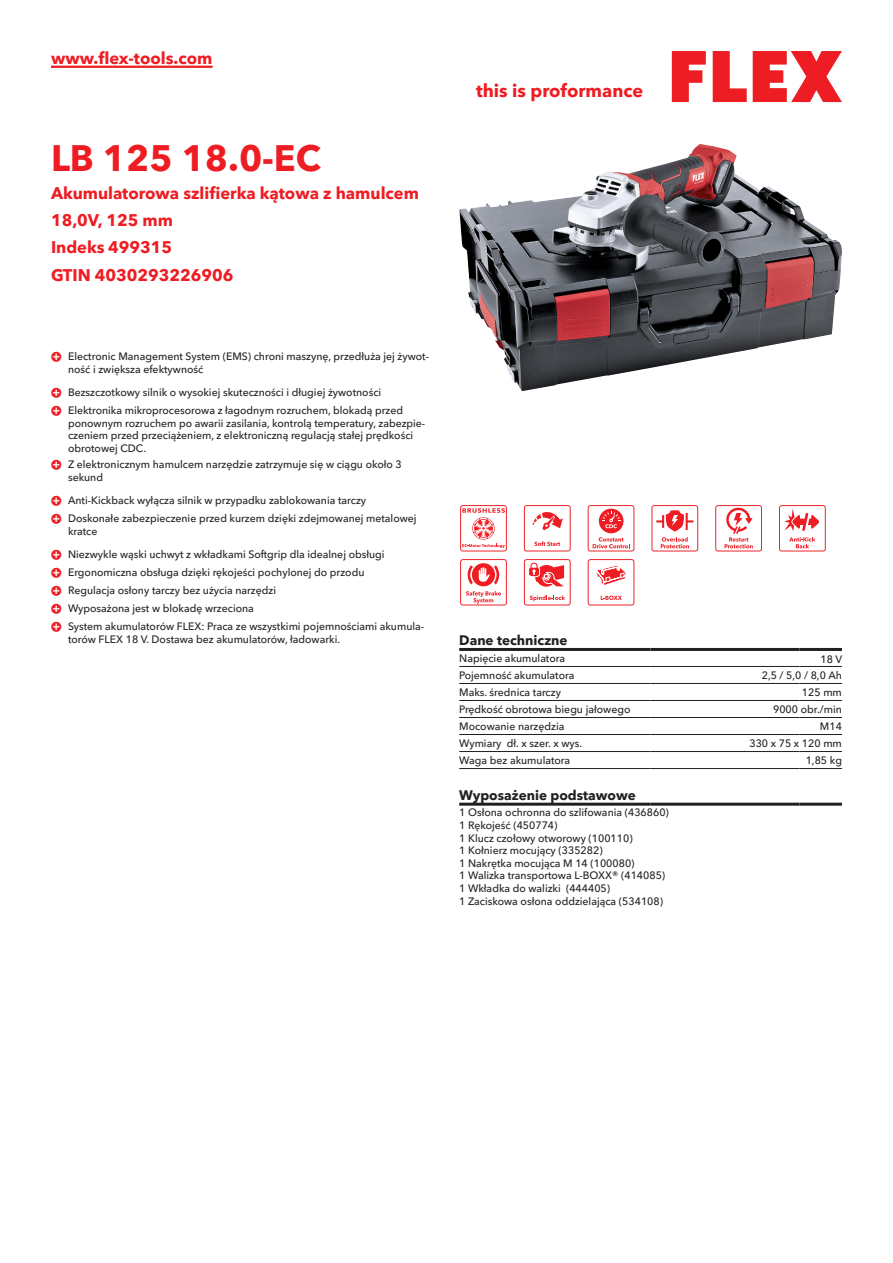
<style>
.page{position:relative;width:893px;height:1263px;background:#fff}
.page>*{position:absolute;margin:0;border:0;box-sizing:border-box;transform-origin:0 0}
.CB_AF_Product-name{font:700 36px "Avenir Next W1 G";color:#ee1d23}
.t1{font:700 18px "Avenir Next W1 G";color:#ee1d23}
.CB_AF_Product-short{font:700 16.5px/27px "Avenir Next W1 G";color:#ee1d23}
.CB_AF_Order-number{font:700 16.5px "Avenir Next W1 G";color:#ee1d23}
.CB_AF_Table-headline{font:700 13.5px "Avenir Next W1 G";color:#231f20}
.CB_AF_Table-specific{font:500 10.5px/12.6px "Avenir Next W1 G";color:#231f20}
</style>
<div class="page">
<svg style="left:672px;top:51px;width:34px;height:51px"></svg>
<svg style="left:713px;top:51px;width:34px;height:51px"></svg>
<svg style="left:753px;top:51px;width:89px;height:51px"></svg>
<hr style="left:51px;top:66px;width:162px;height:2px;background:#ee1d23">
<img style="left:459px;top:144px;width:383px;height:247px">
<hr style="left:459px;top:666px;width:192px;height:1px;background:#231f20">
<hr style="left:651px;top:666px;width:148px;height:1px;background:#231f20">
<hr style="left:799px;top:666px;width:43px;height:1px;background:#231f20">
<hr style="left:459px;top:683px;width:192px;height:1px;background:#231f20">
<hr style="left:651px;top:683px;width:148px;height:1px;background:#231f20">
<hr style="left:799px;top:683px;width:43px;height:1px;background:#231f20">
<hr style="left:459px;top:700px;width:192px;height:1px;background:#231f20">
<hr style="left:651px;top:700px;width:148px;height:1px;background:#231f20">
<hr style="left:799px;top:700px;width:43px;height:1px;background:#231f20">
<hr style="left:459px;top:717px;width:192px;height:1px;background:#231f20">
<hr style="left:651px;top:717px;width:148px;height:1px;background:#231f20">
<hr style="left:799px;top:717px;width:43px;height:1px;background:#231f20">
<hr style="left:459px;top:734px;width:192px;height:1px;background:#231f20">
<hr style="left:651px;top:734px;width:148px;height:1px;background:#231f20">
<hr style="left:799px;top:734px;width:43px;height:1px;background:#231f20">
<hr style="left:459px;top:751px;width:192px;height:1px;background:#231f20">
<hr style="left:651px;top:751px;width:148px;height:1px;background:#231f20">
<hr style="left:799px;top:751px;width:43px;height:1px;background:#231f20">
<hr style="left:459px;top:768px;width:192px;height:1px;background:#231f20">
<hr style="left:651px;top:768px;width:148px;height:1px;background:#231f20">
<hr style="left:799px;top:768px;width:43px;height:1px;background:#231f20">
<hr style="left:459px;top:648px;width:192px;height:3px;background:#231f20">
<hr style="left:651px;top:648px;width:148px;height:3px;background:#231f20">
<hr style="left:799px;top:648px;width:43px;height:3px;background:#231f20">
<hr style="left:459px;top:803px;width:192px;height:3px;background:#231f20">
<hr style="left:651px;top:803px;width:148px;height:3px;background:#231f20">
<hr style="left:799px;top:803px;width:43px;height:3px;background:#231f20">
<svg style="left:460px;top:505px;width:47px;height:46px"></svg>
<svg style="left:524px;top:505px;width:47px;height:46px"></svg>
<svg style="left:588px;top:505px;width:46px;height:46px"></svg>
<svg style="left:651px;top:505px;width:47px;height:46px"></svg>
<svg style="left:715px;top:505px;width:47px;height:46px"></svg>
<svg style="left:779px;top:505px;width:47px;height:46px"></svg>
<svg style="left:460px;top:559px;width:47px;height:46px"></svg>
<svg style="left:524px;top:559px;width:47px;height:46px"></svg>
<svg style="left:588px;top:559px;width:46px;height:46px"></svg>
<h3 class="CB_AF_Product-short" style="left:51px;top:43px;width:163px">www.flex-tools.com</h3>
<p class="CB_AF_Product-name" style="left:51px;top:130px;width:271px">LB 125 18.0-EC</p>
<p class="CB_AF_Product-short" style="left:51px;top:178px;width:369px">Akumulatorowa szlifierka kątowa z hamulcem<br>18,0V, 125 mm</p>
<p class="CB_AF_Order-number" style="left:51px;top:234px;width:123px">Indeks 499315</p>
<p class="CB_AF_Order-number" style="left:51px;top:262px;width:184px">GTIN 4030293226906</p>
<p class="CB_AF_Table-specific" style="left:68px;top:349px;width:363px">Electronic Management System (EMS) chroni maszynę, przedłuża jej żywot&shy;ność i zwiększa efektywność</p>
<p class="CB_AF_Table-specific" style="left:68px;top:385px;width:315px">Bezszczotkowy silnik o wysokiej skuteczności i długiej żywotności</p>
<p class="CB_AF_Table-specific" style="left:68px;top:403px;width:359px">Elektronika mikroprocesorowa z łagodnym rozruchem, blokadą przed ponownym rozruchem po awarii zasilania, kontrolą temperatury, zabezpie&shy;czeniem przed przeciążeniem, z elektroniczną regulacją stałej prędkości obrotowej CDC.</p>
<p class="CB_AF_Table-specific" style="left:68px;top:457px;width:335px">Z elektronicznym hamulcem narzędzie zatrzymuje się w ciągu około 3 sekund</p>
<p class="CB_AF_Table-specific" style="left:68px;top:493px;width:300px">Anti-Kickback wyłącza silnik w przypadku zablokowania tarczy</p>
<p class="CB_AF_Table-specific" style="left:68px;top:511px;width:350px">Doskonałe zabezpieczenie przed kurzem dzięki zdejmowanej metalowej kratce</p>
<p class="CB_AF_Table-specific" style="left:68px;top:547px;width:318px">Niezwykle wąski uchwyt z wkładkami Softgrip dla idealnej obsługi</p>
<p class="CB_AF_Table-specific" style="left:68px;top:565px;width:298px">Ergonomiczna obsługa dzięki rękojeści pochylonej do przodu</p>
<p class="CB_AF_Table-specific" style="left:68px;top:583px;width:210px">Regulacja osłony tarczy bez użycia narzędzi</p>
<p class="CB_AF_Table-specific" style="left:68px;top:601px;width:187px">Wyposażona jest w blokadę wrzeciona</p>
<p class="CB_AF_Table-specific" style="left:68px;top:619px;width:358px">System akumulatorów FLEX: Praca ze wszystkimi pojemnościami akumula&shy;torów FLEX 18 V. Dostawa bez akumulatorów, ładowarki.</p>
<h2 class="t1" style="left:476px;top:77px;width:169px">this is proformance</h2>
<p class="CB_AF_Table-headline" style="left:459px;top:630px;width:110px">Dane techniczne</p>
<p class="CB_AF_Table-specific" style="left:459px;top:651px;width:107px">Napięcie akumulatora</p>
<p class="CB_AF_Table-specific" style="left:820px;top:652px;width:23px">18 V</p>
<p class="CB_AF_Table-specific" style="left:459px;top:668px;width:117px">Pojemność akumulatora</p>
<p class="CB_AF_Table-specific" style="left:762px;top:668px;width:82px">2,5 / 5,0 / 8,0 Ah</p>
<p class="CB_AF_Table-specific" style="left:459px;top:685px;width:103px">Maks. średnica tarczy</p>
<p class="CB_AF_Table-specific" style="left:802px;top:685px;width:41px">125 mm</p>
<p class="CB_AF_Table-specific" style="left:459px;top:702px;width:173px">Prędkość obrotowa biegu jałowego</p>
<p class="CB_AF_Table-specific" style="left:773px;top:702px;width:70px">9000 obr./min</p>
<p class="CB_AF_Table-specific" style="left:459px;top:719px;width:107px">Mocowanie narzędzia</p>
<p class="CB_AF_Table-specific" style="left:820px;top:719px;width:23px">M14</p>
<p class="CB_AF_Table-specific" style="left:459px;top:736px;width:124px">Wymiary dł. x szer. x wys.</p>
<p class="CB_AF_Table-specific" style="left:749px;top:736px;width:94px">330 x 75 x 120 mm</p>
<p class="CB_AF_Table-specific" style="left:459px;top:753px;width:112px">Waga bez akumulatora</p>
<p class="CB_AF_Table-specific" style="left:806px;top:753px;width:38px">1,85 kg</p>
<p class="CB_AF_Table-headline" style="left:459px;top:784px;width:178px">Wyposażenie podstawowe</p>
<p class="CB_AF_Table-specific" style="left:459px;top:805px;width:211px">1 Osłona ochronna do szlifowania (436860)<br>1 Rękojeść (450774)<br>1 Klucz czołowy otworowy (100110)<br>1 Kołnierz mocujący (335282)<br>1 Nakrętka mocująca M 14 (100080)<br>1 Walizka transportowa L-BOXX® (414085)<br>1 Wkładka do walizki (444405)<br>1 Zaciskowa osłona oddzielająca (534108)</p>
</div>
